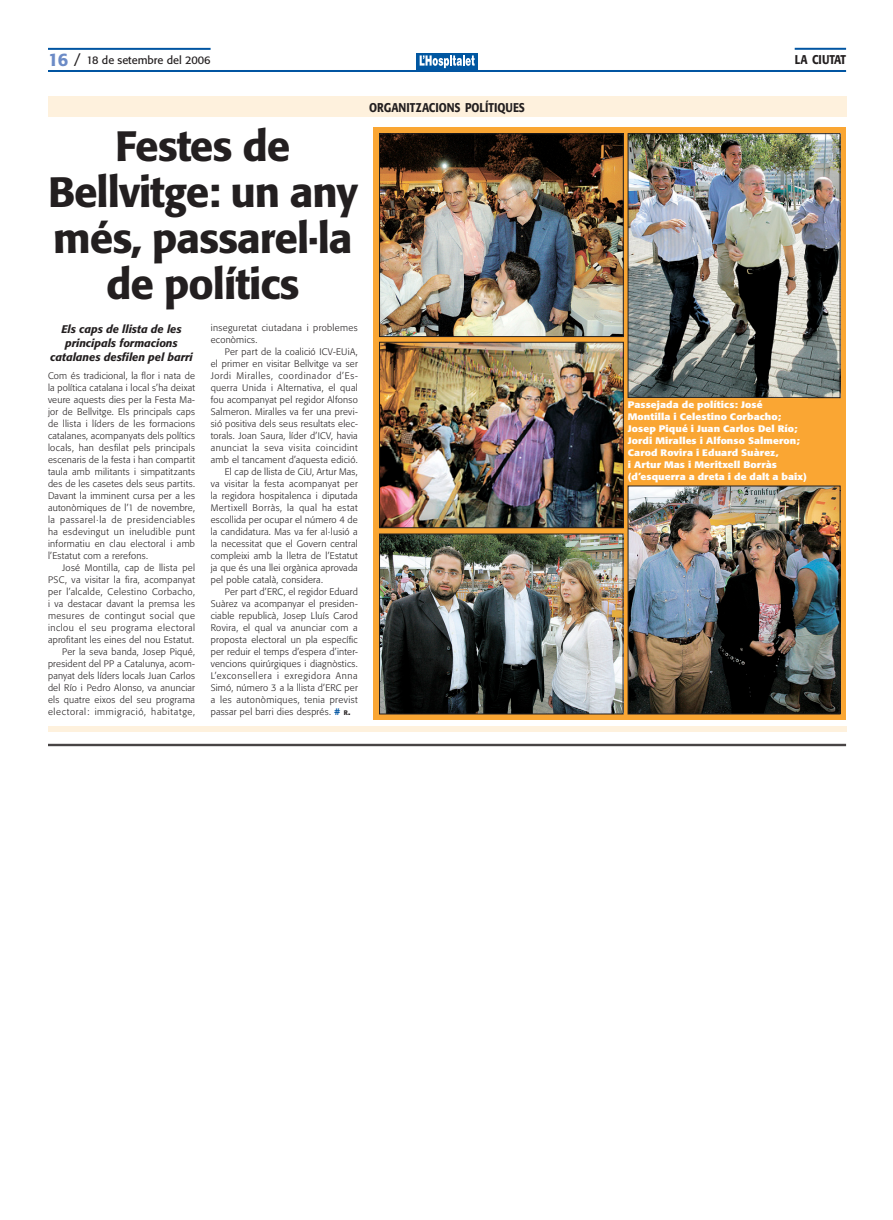
<style>
.page{position:relative;width:893px;height:1220px;background:#fff}
.page>*{position:absolute;margin:0;border:0;box-sizing:border-box;transform-origin:0 0}
.títol_42_46{font:500 42px/46px "Formata";letter-spacing:-.025em;color:#231f20;text-align:center}
.capçalera_senar{font:500 12.6px "Formata";color:#231f20;scale:.85 1}
.capçalera_parell{font:500 12.6px "Formata";color:#231f20;scale:.85 1}
.subtítol_4cols_baix{font:italic 500 11px/14px "Formata";color:#231f20;text-align:center}
.t1{font:11px "Formata";color:#231f20}
.text{font:300 9.4px/12px "Formata";letter-spacing:.035em;color:#231f20;text-align:justify}
.text_1a{font:300 9.4px/12px "Formata";letter-spacing:.03em;color:#231f20;text-align:justify}
.peus_de_foto{font:700 9.4px/12px "Formata";letter-spacing:.01em;color:#fff;scale:1.1 1}
.s1{font-weight:500;font-size:18px;color:#6c8bc6}
.s2{font-size:14px}
.s3{font-weight:500;color:#0155a2}
.s4{font-weight:500;font-size:6.6px}
.s5{font-weight:500}
</style>
<div class="page">
<div style="left:416px;top:54px;width:62px;height:16px;background:#0157a1"></div>
<svg style="left:420px;top:55px;width:55px;height:13px"></svg>
<hr style="left:48px;top:70px;width:798px;height:2px;background:#0155a2">
<hr style="left:48px;top:48px;width:163px;height:2px;background:#0155a2">
<svg style="left:374px;top:128px;width:472px;height:592px;background:#eb9c32"></svg>
<hr style="left:795px;top:48px;width:51px;height:2px;background:#0155a2">
<div style="left:48px;top:96px;width:798px;height:21px;background:#fef1dd"></div>
<div style="left:48px;top:726px;width:798px;height:6px;background:#fef1dd"></div>
<hr style="left:48px;top:744px;width:798px;height:1px;background:#231f20">
<hr style="left:48px;top:745px;width:798px;height:1px;background:#231f20">
<img style="left:381px;top:536px;width:240px;height:176px">
<div style="left:379px;top:534px;width:244px;height:180px;border:1px solid #231f20"></div>
<img style="left:630px;top:488px;width:208px;height:224px">
<div style="left:628px;top:486px;width:212px;height:228px;border:1px solid #231f20"></div>
<img style="left:630px;top:135px;width:208px;height:261px">
<div style="left:628px;top:133px;width:212px;height:265px;border:1px solid #231f20"></div>
<img style="left:381px;top:136px;width:241px;height:199px">
<div style="left:379px;top:134px;width:245px;height:203px;border:1px solid #231f20"></div>
<div style="left:628px;top:398px;width:180px;height:85px;background:#faa633"></div>
<img style="left:381px;top:344px;width:241px;height:182px">
<div style="left:379px;top:342px;width:245px;height:186px;border:1px solid #231f20"></div>
<p class="t1" style="left:48px;top:53px;width:164px"><span class="s1">16</span> <span class="s2">/</span> 18 de setembre del 2006</p>
<p class="capçalera_parell" style="left:795px;top:52px;width:62px">la ciutat</p>
<p class="capçalera_senar" style="left:369px;top:100px;width:185px">organitzacions polítiques</p>
<p class="títol_42_46" style="left:48px;top:123px;width:311px">Festes de<br>Bellvitge: un any més, passarel·la de polítics</p>
<p class="subtítol_4cols_baix" style="left:50px;top:322px;width:144px">Els caps de llista de les principals formacions catalanes desfilen pel barri</p>
<p class="text_1a" style="left:48px;top:370px;width:149px">Com és tradicional, la flor i nata de la política catalana i local s’ha deixat veure aquests dies per la Festa Ma&shy;jor de Bellvitge. Els principals caps de llista i líders de les formacions catalanes, acompanyats dels polítics locals, han desfilat pels principals escenaris de la festa i han compartit taula amb militants i simpatitzants des de les casetes dels seus partits.<br>Davant la imminent cursa per a les autonòmiques de l’1 de novembre, la passarel·la de presidenciables ha esdevingut un ineludible punt informatiu en clau electoral i amb l’Estatut com a rerefons.</p>
<p class="text" style="left:48px;top:562px;width:149px;text-indent:14px">José Montilla, cap de llista pel PSC, va visitar la fira, acompanyat per l’alcalde, Celestino Corbacho, i va destacar davant la premsa les mesures de contingut social que inclou el seu programa electoral aprofitant les eines del nou Estatut.</p>
<p class="text" style="left:48px;top:646px;width:149px;text-indent:14px">Per la seva banda, Josep Piqué, president del PP a Catalunya, acom&shy;panyat dels líders locals Juan Carlos del Río i Pedro Alonso, va anunciar els quatre eixos del seu programa elec-toral: immigració, ha- bitatge,</p>
<p class="text" style="left:211px;top:322px;width:148px">inseguretat ciutadana i problemes econòmics.</p>
<p class="text" style="left:211px;top:346px;width:149px;text-indent:14px">Per part de la coalició ICV-EUiA, el primer en visitar Bellvitge va ser Jordi Miralles, coordinador d’Es&shy;querra Unida i Alternativa, el qual fou acompanyat pel regidor Alfonso Salmeron. Miralles va fer una previ&shy;sió positiva dels seus resultats elec&shy;torals. Joan Saura, líder d’ICV, havia anunciat la seva visita coincidint amb el tancament d’aquesta edició.</p>
<p class="text" style="left:211px;top:466px;width:149px;text-indent:14px">El cap de llista de CiU, Artur Mas, va visitar la festa acompanyat per la regidora hospitalenca i diputada Mertixell Borràs, la qual ha estat escollida per ocupar el número 4 de la candidatura. Mas va fer al·lusió a la necessitat que el Govern central compleixi amb la lletra de l’Estatut ja que és una llei orgànica aprovada pel poble català, considera.</p>
<p class="text" style="left:211px;top:586px;width:149px;text-indent:14px">Per part d’ERC, el regidor Eduard Suàrez va acompanyar el presiden&shy;ciable republicà, Josep Lluís Carod Rovira, el qual va anunciar com a proposta electoral un pla específic per reduir el temps d’espera d’inter&shy;vencions quirúrgiques i diagnòstics.<br>L’exconsellera i exregidora Anna Simó, número 3 a la llista d’ERC per a les autonòmiques, tenia previst passar pel barri dies després. <span class="s3">#</span> <span class="s4">r</span><span class="s5">.</span></p>
<p class="peus_de_foto" style="left:628px;top:399px;width:164px">Passejada de polítics: José<br>Montilla i Celestino Corbacho;<br>Josep Piqué i Juan Carlos Del Río;<br>Jordi Miralles i Alfonso Salmeron;<br>Carod Rovira i Eduard Suàrez,<br>i Artur Mas i Meritxell Borràs (d’esquerra a dreta i de dalt a baix)</p>
</div>
